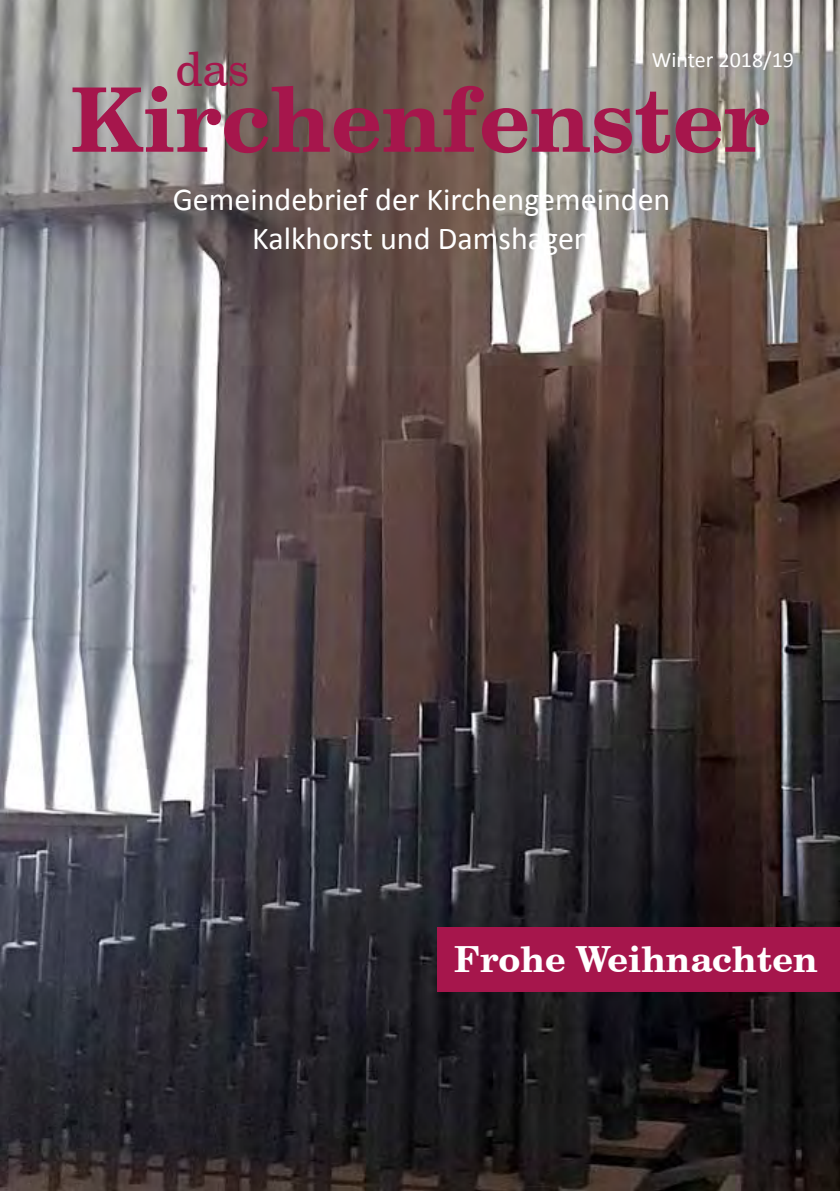
<style>
.page{position:relative;width:840px;height:1191px;background:#fff}
.page>*{position:absolute;margin:0;border:0;box-sizing:border-box;transform-origin:0 0}
.t1{font:700 88.8px "Century Schoolbook BT";color:#a6164c}
.t2{font:48px "Century Schoolbook BT";color:#a6164c}
.t3{font:700 36px "Century Schoolbook BT";color:#fff}
.t4{font:32px/38.4px "Calibri";color:#fff;text-align:center}
.t5{font:22px "Calibri";color:#fff}
</style>
<div class="page">
<img style="left:0;top:0;width:839px;height:1191px">
<div style="left:437px;top:927px;width:402px;height:65px;background:#a6164c"></div>
<h2 class="t2" style="left:176px;top:39px;width:75px">das</h2>
<h1 class="t1" style="left:71px;top:64px;width:699px">Kirchenfenster</h1>
<p class="t5" style="left:651px;top:46px;width:144px">Winter 2018/19</p>
<p class="t5" style="left:777px;top:47px;width:13px">1</p>
<p class="t4" style="left:172px;top:179px;width:499px">Gemeindebrief der Kirchengemeinden<br>Kalkhorst und Damshagen</p>
<p class="t3" style="left:454px;top:936px;width:365px">Frohe Weihnachten</p>
</div>
